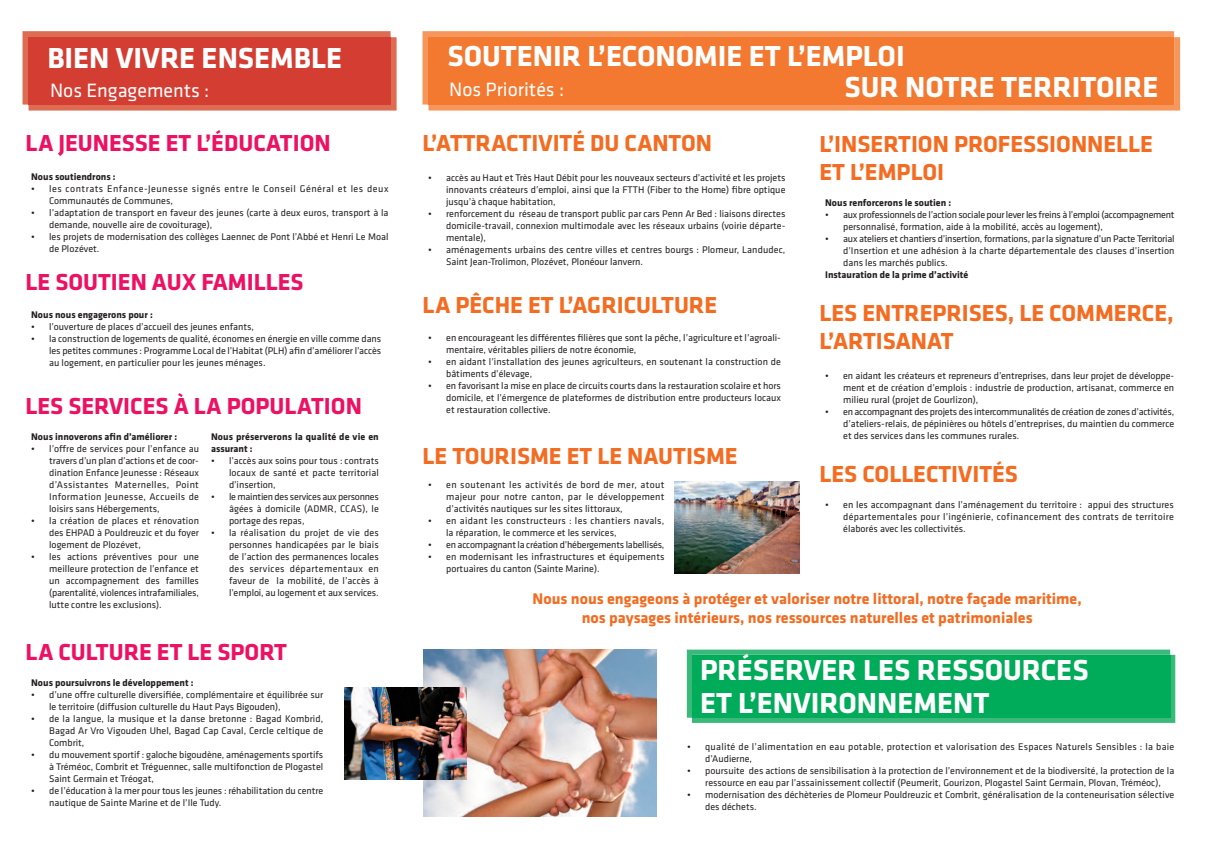
<style>
.page{position:relative;width:1208px;height:859px;background:#fff}
.page>*{position:absolute;margin:0;border:0;box-sizing:border-box;transform-origin:0 0}
.t1{font:700 30px/33px "Klavika";color:#fff}
.t2{font:700 24px/28.8px "Klavika";color:#f36c21}
.t3{font:700 24px "Klavika";color:#ec1162}
.t4{font:20px "Klavika";color:#fff}
.t5{font:700 16px/19.2px "Klavika";color:#f36c21;text-align:center}
.t6{font:10px/12px "Klavika";color:#231f20;text-align:justify}
.t7{font:700 10px/12px "Klavika";color:#231f20}
.t8{font:10px/12px "Klavika";letter-spacing:-.025em;color:#231f20}
.t9{font:10px/12px "Klavika";letter-spacing:.02em;color:#231f20}
.t10{font:10px/12px "Klavika";letter-spacing:.05em;color:#231f20}
.t11{font:10px/12px "Klavika";letter-spacing:.025em;color:#231f20}
.t12{font:10px "Klavika";letter-spacing:-.02em;color:#231f20}
</style>
<div class="page">
<svg style="left:23px;top:31px;width:373px;height:80px;background:#de725b"></svg>
<div style="left:29px;top:37px;width:361px;height:68px;background:#d43d32"></div>
<svg style="left:422px;top:31px;width:752px;height:74px;background:#f7995f"></svg>
<svg style="left:428px;top:37px;width:752px;height:74px;background:#f79d65"></svg>
<div style="left:428px;top:37px;width:746px;height:68px;background:#f37930"></div>
<svg style="left:687px;top:650px;width:488px;height:73px;background:#3eba7d"></svg>
<div style="left:692px;top:655px;width:478px;height:63px;background:#00ab5a"></div>
<img style="left:423px;top:649px;width:234px;height:168px">
<svg style="left:674px;top:573px;width:125px;height:1px"></svg>
<img style="left:674px;top:481px;width:125px;height:92px">
<img style="left:344px;top:687px;width:122px;height:92px">
<h1 class="t1" style="left:47px;top:45px;width:296px">BIEN VIVRE ENSEMBLE</h1>
<h3 class="t4" style="left:50px;top:84px;width:161px">Nos Engagements :</h3>
<h2 class="t3" style="left:26px;top:135px;width:307px">LA JEUNESSE ET L’ÉDUCATION</h2>
<p class="t7" style="left:31px;top:172px;width:86px">Nous soutiendrons :</p>
<p class="t10" style="left:49px;top:184px;width:341px;text-indent:-18px">• les contrats Enfance-Jeunesse signés entre le Conseil Général et les deux<br>Communautés de Communes,</p>
<p class="t6" style="left:49px;top:208px;width:341px;text-indent:-18px">• l’adaptation de transport en faveur des jeunes (carte à deux euros, transport à la demande, nouvelle aire de covoiturage),</p>
<p class="t6" style="left:49px;top:232px;width:341px;text-indent:-18px">• les projets de modernisation des collèges Laennec de Pont l’Abbé et Henri Le Moal de Plozévet.</p>
<h2 class="t3" style="left:26px;top:274px;width:280px">LE SOUTIEN AUX FAMILLES</h2>
<p class="t7" style="left:31px;top:309px;width:123px">Nous nous engagerons pour :</p>
<p class="t6" style="left:31px;top:321px;width:224px">• l’ouverture de places d’accueil des jeunes enfants,</p>
<p class="t6" style="left:49px;top:333px;width:334px;text-indent:-18px">• la construction de logements de qualité, économes en énergie en ville comme dans les petites communes : Programme Local de l’Habitat (PLH) afin d’améliorer l’accès au logement, en particulier pour les jeunes ménages.</p>
<h2 class="t3" style="left:26px;top:398px;width:338px">LES SERVICES À LA POPULATION</h2>
<p class="t7" style="left:31px;top:432px;width:147px">Nous innoverons afin d’améliorer :</p>
<p class="t6" style="left:49px;top:444px;width:151px;text-indent:-18px">• l’offre de services pour l’enfance au travers d’un plan d’actions et de coor&shy;dination Enfance Jeunesse : Réseaux d’Assistantes Maternelles, Point Information Jeunesse, Accueils de loisirs sans Hébergements,</p>
<p class="t6" style="left:49px;top:516px;width:151px;text-indent:-18px">• la création de places et rénovation des EHPAD à Pouldreuzic et du foyer logement de Plozévet,</p>
<p class="t6" style="left:49px;top:552px;width:151px;text-indent:-18px">• les actions préventives pour une meilleure protection de l’enfance et un accompagnement des familles (parentalité, violences intrafamiliales, lutte contre les exclusions).</p>
<p class="t7" style="left:211px;top:432px;width:169px">Nous préserverons la qualité de vie en assurant :</p>
<p class="t6" style="left:229px;top:456px;width:151px;text-indent:-18px">• l’accès aux soins pour tous : contrats locaux de santé et pacte territorial d’insertion,</p>
<p class="t6" style="left:229px;top:492px;width:151px;text-indent:-18px">• le maintien des services aux personnes âgées à domicile (ADMR, CCAS), le portage des repas,</p>
<p class="t6" style="left:229px;top:528px;width:151px;text-indent:-18px">• la réalisation du projet de vie des personnes handicapées par le biais de l’action des permanences locales des services départementaux en faveur de la mobilité, de l’accès à l’emploi, au logement et aux services.</p>
<h2 class="t3" style="left:26px;top:644px;width:263px">LA CULTURE ET LE SPORT</h2>
<p class="t7" style="left:31px;top:678px;width:164px">Nous poursuivrons le développement :</p>
<p class="t6" style="left:49px;top:690px;width:275px;text-indent:-18px">• d’une offre culturelle diversifiée, complémentaire et équilibrée sur le territoire (diffusion culturelle du Haut Pays Bigouden),</p>
<p class="t6" style="left:49px;top:714px;width:275px;text-indent:-18px">• de la langue, la musique et la danse bretonne : Bagad Kombrid, Bagad Ar Vro Vigouden Uhel, Bagad Cap Caval, Cercle celtique de Combrit,</p>
<p class="t6" style="left:49px;top:750px;width:275px;text-indent:-18px">• du mouvement sportif : galoche bigoudène, aménagements sportifs à Tréméoc, Combrit et Tréguennec, salle multifonction de Plogastel Saint Germain et Tréogat,</p>
<p class="t6" style="left:49px;top:786px;width:275px;text-indent:-18px">• de l’éducation à la mer pour tous les jeunes : réhabilitation du centre nautique de Sainte Marine et de l’Ile Tudy.</p>
<h1 class="t1" style="left:447px;top:42px;width:459px">SOUTENIR L’ECONOMIE ET L’EMPLOI</h1>
<h3 class="t4" style="left:449px;top:82px;width:116px">Nos Priorités :</h3>
<h1 class="t1" style="left:844px;top:73px;width:316px">SUR NOTRE TERRITOIRE</h1>
<h2 class="t2" style="left:422px;top:131px;width:291px">L’ATTRACTIVITÉ DU CANTON</h2>
<p class="t6" style="left:446px;top:173px;width:341px;text-indent:-18px">• accès au Haut et Très Haut Débit pour les nouveaux secteurs d’activité et les projets innovants créateurs d’emploi, ainsi que la FTTH (Fiber to the Home) fibre optique jusqu’à chaque habitation,</p>
<p class="t6" style="left:446px;top:209px;width:341px;text-indent:-18px">• renforcement du réseau de transport public par cars Penn Ar Bed : liaisons directes domicile-travail, connexion multimodale avec les réseaux urbains (voirie départe&shy;mentale),</p>
<p class="t6" style="left:446px;top:245px;width:341px;text-indent:-18px">• aménagements urbains des centre villes et centres bourgs : Plomeur, Landudec,<br>Saint Jean-Trolimon, Plozévet, Plonéour lanvern.</p>
<h2 class="t2" style="left:422px;top:293px;width:296px">LA PÊCHE ET L’AGRICULTURE</h2>
<p class="t6" style="left:446px;top:333px;width:336px;text-indent:-18px">• en encourageant les différentes filières que sont la pêche, l’agriculture et l’agroali&shy;mentaire, véritables piliers de notre économie,</p>
<p class="t6" style="left:446px;top:357px;width:336px;text-indent:-18px">• en aidant l’installation des jeunes agriculteurs, en soutenant la construction de bâtiments d’élevage,</p>
<p class="t6" style="left:446px;top:381px;width:336px;text-indent:-18px">• en favorisant la mise en place de circuits courts dans la restauration scolaire et hors domicile, et l’émergence de plateformes de distribution entre producteurs locaux et restauration collective.</p>
<h2 class="t2" style="left:422px;top:444px;width:317px">LE TOURISME ET LE NAUTISME</h2>
<p class="t6" style="left:446px;top:480px;width:220px;text-indent:-18px">• en soutenant les activités de bord de mer, atout majeur pour notre canton, par le développement d’activités nautiques sur les sites littoraux,</p>
<p class="t11" style="left:446px;top:516px;width:220px;text-indent:-18px">• en aidant les constructeurs : les chantiers navals, la réparation, le commerce et les services,</p>
<p class="t12" style="left:428px;top:542px;width:238px">• en accompagnant la création d’hébergements labellisés,</p>
<p class="t6" style="left:446px;top:552px;width:220px;text-indent:-18px">• en modernisant les infrastructures et équipements portuaires du canton (Sainte Marine).</p>
<h2 class="t2" style="left:819px;top:132px;width:335px">L’INSERTION PROFESSIONNELLE<br>ET L’EMPLOI</h2>
<p class="t7" style="left:825px;top:198px;width:127px">Nous renforcerons le soutien :</p>
<p class="t8" style="left:843px;top:210px;width:333px;text-indent:-18px">• aux professionnels de l’action sociale pour lever les freins à l’emploi (accompagnement personnalisé, formation, aide à la mobilité, accès au logement),</p>
<p class="t6" style="left:843px;top:234px;width:333px;text-indent:-18px">• aux ateliers et chantiers d’insertion, formations, par la signature d’un Pacte Territorial d’Insertion et une adhésion à la charte départementale des clauses d’insertion dans les marchés publics.</p>
<p class="t7" style="left:825px;top:270px;width:145px">Instauration de la prime d’activité</p>
<h2 class="t2" style="left:819px;top:301px;width:356px">LES ENTREPRISES, LE COMMERCE,<br>L’ARTISANAT</h2>
<p class="t6" style="left:843px;top:370px;width:333px;text-indent:-18px">• en aidant les créateurs et repreneurs d’entreprises, dans leur projet de développe&shy;ment et de création d’emplois : industrie de production, artisanat, commerce en milieu rural (projet de Gourlizon),</p>
<p class="t6" style="left:843px;top:406px;width:333px;text-indent:-18px">• en accompagnant des projets des intercommunalités de création de zones d’activités, d’ateliers-relais, de pépinières ou hôtels d’entreprises, du maintien du commerce et des services dans les communes rurales.</p>
<h2 class="t2" style="left:819px;top:462px;width:200px">LES COLLECTIVITÉS</h2>
<p class="t6" style="left:843px;top:500px;width:332px;text-indent:-18px">• en les accompagnant dans l’aménagement du territoire : appui des structures départementales pour l’ingénierie, cofinancement des contrats de territoire élaborés avec les collectivités.</p>
<h3 class="t5" style="left:532px;top:591px;width:550px">Nous nous engageons à protéger et valoriser notre littoral, notre façade maritime, nos paysages intérieurs, nos ressources naturelles et patrimoniales</h3>
<h1 class="t1" style="left:700px;top:656px;width:390px">PRÉSERVER LES RESSOURCES<br>ET L’ENVIRONNEMENT</h1>
<p class="t9" style="left:705px;top:741px;width:470px;text-indent:-18px">• qualité de l’alimentation en eau potable, protection et valorisation des Espaces Naturels Sensibles : la baie d’Audierne,</p>
<p class="t6" style="left:687px;top:765px;width:488px;text-align:center">• poursuite des actions de sensibilisation à la protection de l’environnement et de la biodiversité, la protection de la ressource en eau par l’assainissement collectif (Peumerit, Gourizon, Plogastel Saint Germain, Plovan, Tréméoc),</p>
<p class="t6" style="left:705px;top:789px;width:470px;text-indent:-18px">• modernisation des déchèteries de Plomeur Pouldreuzic et Combrit, généralisation de la conteneurisation sélective des déchets.</p>
</div>
